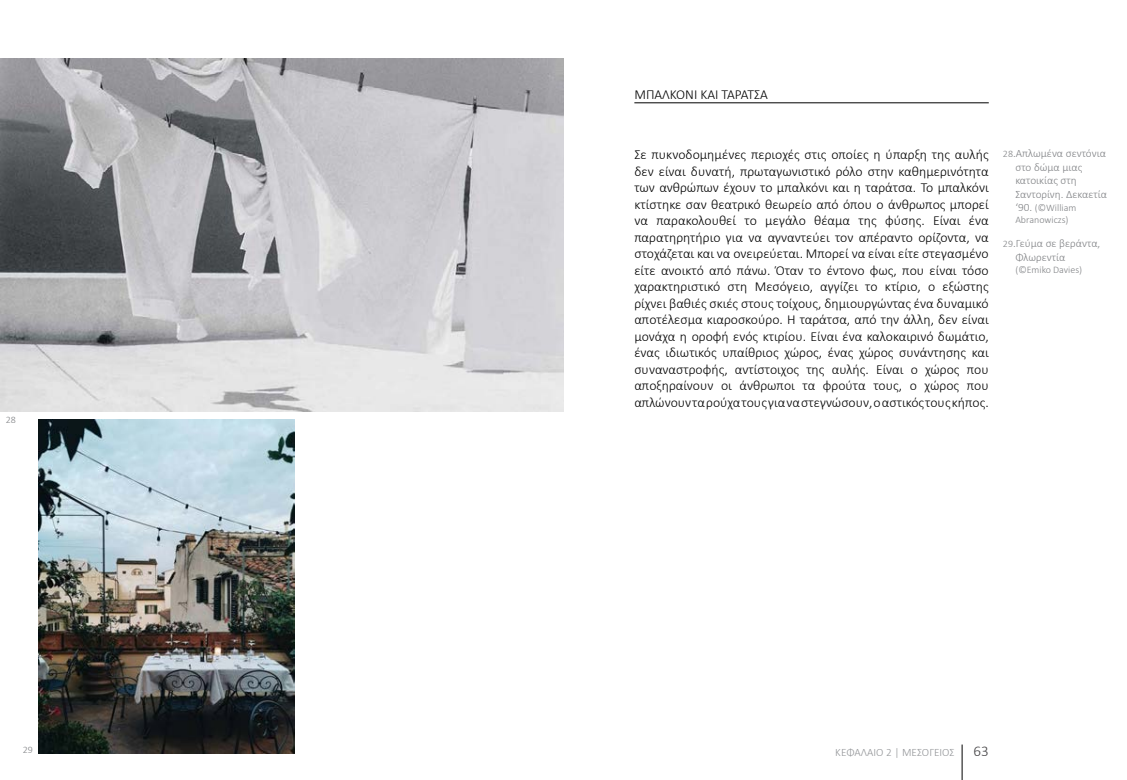
<style>
.page{position:relative;width:1127px;height:780px;background:#fff}
.page>*{position:absolute;margin:0;border:0;box-sizing:border-box;transform-origin:0 0}
.t1{font:300 15px "Calibri";color:#414042}
.t2{font:300 13.75px/16.5px "Calibri";color:#000;text-align:justify}
.t3{font:300 11.25px/13.5px "Calibri";color:#808285}
.t4{font:300 11.25px "Calibri";color:#939598}
.t5{font:300 10px/12px "Calibri";color:#808285}
.s1{font-size:10px}
.s2{font-size:11.25px}
</style>
<div class="page">
<hr style="left:962px;top:744px;width:1px;height:36px;background:#000">
<hr style="left:634px;top:102px;width:355px;height:1px;background:#000">
<img style="left:38px;top:420px;width:256px;height:333px">
<img style="left:0;top:59px;width:563px;height:352px">
<p class="t5" style="left:6px;top:413px;width:12px">28</p>
<p class="t5" style="left:23px;top:743px;width:12px">29</p>
<p class="t2" style="left:634px;top:86px;width:135px">ΜΠΑΛΚΟΝΙ ΚΑΙ ΤΑΡΑΤΣΑ</p>
<p class="t2" style="left:634px;top:146px;width:356px">Σε πυκνοδομημένες περιοχές στις οποίες η ύπαρξη της αυλής δεν είναι δυνατή, πρωταγωνιστικό ρόλο στην καθημερινότητα των ανθρώπων έχουν το μπαλκόνι και η ταράτσα. Το μπαλκόνι κτίστηκε σαν θεατρικό θεωρείο από όπου ο άνθρωπος μπορεί να παρακολουθεί το μεγάλο θέαμα της φύσης. Είναι ένα παρατηρητήριο για να αγναντεύει τον απέραντο ορίζοντα, να στοχάζεται και να ονειρεύεται. Μπορεί να είναι είτε στεγασμένο είτε ανοικτό από πάνω. Όταν το έντονο φως, που είναι τόσο χαρακτηριστικό στη Μεσόγειο, αγγίζει το κτίριο, ο εξώστης ρίχνει βαθιές σκιές στους τοίχους, δημιουργώντας ένα δυναμικό αποτέλεσμα κιαροσκούρο. Η ταράτσα, από την άλλη, δεν είναι μονάχα η οροφή ενός κτιρίου. Είναι ένα καλοκαιρινό δωμάτιο, ένας ιδιωτικός υπαίθριος χώρος, ένας χώρος συνάντησης και συναναστροφής, αντίστοιχος της αυλής. Είναι ο χώρος που αποξηραίνουν οι άνθρωποι τα φρούτα τους, ο χώρος που απλώνουν τα ρούχα τους για να στεγνώσουν, ο αστικός τους κήπος.</p>
<p class="t3" style="left:1015px;top:147px;width:93px;text-indent:-12px"><span class="s1">28</span>.Απλωμένα σεντόνια στο δώμα μιας κατοικίας στη<br>Σαντορίνη. Δεκαετία</p>
<p class="t5" style="left:1015px;top:202px;width:63px"><span class="s2">‘90.</span> (©William<br>Abranowiczs)</p>
<p class="t3" style="left:1015px;top:236px;width:86px;text-indent:-12px"><span class="s1">29</span>.Γεύμα σε βεράντα,<br>Φλωρεντία</p>
<p class="t5" style="left:1015px;top:263px;width:68px">(©Emiko Davies)</p>
<p class="t4" style="left:835px;top:744px;width:121px">ΚΕΦΑΛΑΙΟ 2 | ΜΕΣΟΓΕΙΟΣ</p>
<p class="t1" style="left:973px;top:741px;width:17px">63</p>
</div>
